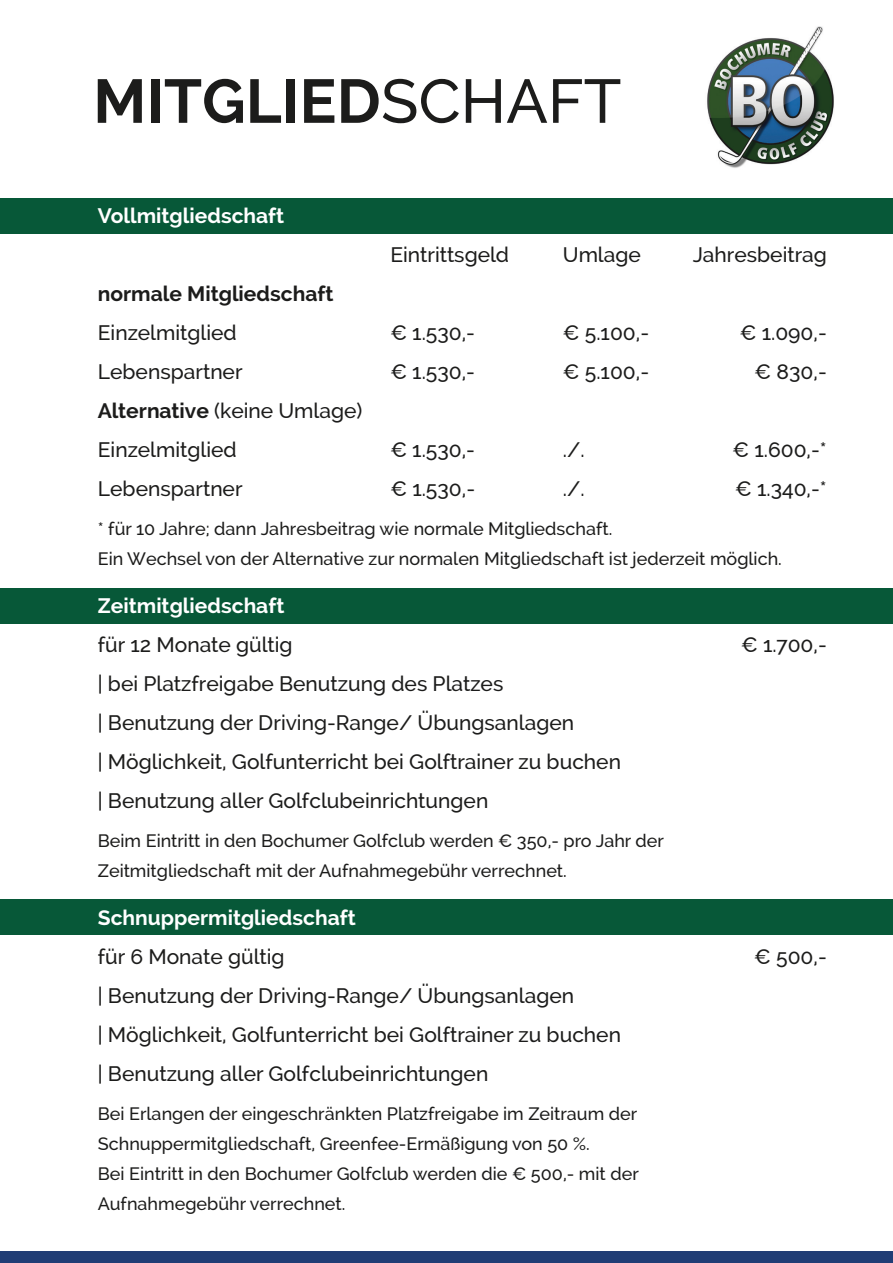
<style>
.page{position:relative;width:893px;height:1263px;background:#fff}
.page>*{position:absolute;margin:0;border:0;box-sizing:border-box;transform-origin:0 0}
.t1{font:700 61.5px "Raleway";color:#1c1c1b}
.t2{font:500 21px/39px "Raleway";color:#1c1c1b}
.t3{font:700 21px "Raleway";color:#fff}
.t4{font:700 21px "Raleway";color:#1c1c1b}
.t5{font:500 18px/30px "Raleway";color:#1c1c1b}
.s1{font-weight:500}
.s2{font-weight:700}
</style>
<div class="page">
<div style="left:0;top:588px;width:893px;height:36px;background:#075838"></div>
<div style="left:0;top:198px;width:893px;height:35px;background:#075838"></div>
<div style="left:0;top:899px;width:893px;height:36px;background:#075838"></div>
<div style="left:0;top:1252px;width:893px;height:11px;background:#203d75"></div>
<img style="left:707px;top:26px;width:127px;height:142px">
<h1 class="t1" style="left:93px;top:66px;width:530px">MITGLIED<span class="s1">SCHAFT</span></h1>
<p class="t3" style="left:98px;top:204px;width:188px">Vollmitgliedschaft</p>
<p class="t2" style="left:390px;top:235px;width:120px">Eintrittsgeld</p>
<p class="t2" style="left:563px;top:235px;width:80px">Umlage</p>
<p class="t2" style="left:693px;top:235px;width:136px">Jahresbeitrag</p>
<p class="t4" style="left:98px;top:282px;width:237px">normale Mitgliedschaft</p>
<p class="t2" style="left:98px;top:313px;width:141px">Einzelmitglied</p>
<p class="t2" style="left:390px;top:313px;width:86px">€ 1.530,-</p>
<p class="t2" style="left:563px;top:313px;width:88px">€ 5.100,-</p>
<p class="t2" style="left:740px;top:313px;width:89px">€ 1.090,-</p>
<p class="t2" style="left:98px;top:352px;width:146px">Lebenspartner</p>
<p class="t2" style="left:390px;top:352px;width:86px">€ 1.530,-</p>
<p class="t2" style="left:563px;top:352px;width:88px">€ 5.100,-</p>
<p class="t2" style="left:755px;top:352px;width:74px">€ 830,-</p>
<p class="t2" style="left:98px;top:391px;width:266px"><span class="s2">Alternative</span> (keine Umlage)<br>Einzelmitglied</p>
<p class="t2" style="left:390px;top:430px;width:86px">€ 1.530,-</p>
<p class="t2" style="left:563px;top:430px;width:23px">./.</p>
<p class="t2" style="left:732px;top:430px;width:96px">€ 1.600,-*</p>
<p class="t2" style="left:98px;top:469px;width:146px">Lebenspartner</p>
<p class="t2" style="left:390px;top:469px;width:86px">€ 1.530,-</p>
<p class="t2" style="left:563px;top:469px;width:23px">./.</p>
<p class="t2" style="left:735px;top:469px;width:93px">€ 1.340,-*</p>
<p class="t5" style="left:98px;top:514px;width:685px">* für 10 Jahre; dann Jahresbeitrag wie normale Mitgliedschaft.<br>Ein Wechsel von der Alternative zur normalen Mitgliedschaft ist jederzeit möglich.</p>
<p class="t3" style="left:98px;top:594px;width:188px">Zeitmitgliedschaft</p>
<p class="t2" style="left:98px;top:625px;width:196px">für 12 Monate gültig</p>
<p class="t2" style="left:741px;top:625px;width:87px">€ 1.700,-</p>
<p class="t2" style="left:98px;top:664px;width:525px">| bei Platzfreigabe Benutzung des Platzes<br>| Benutzung der Driving-Range/ Übungsanlagen<br>| Möglichkeit, Golfunterricht bei Golftrainer zu buchen | Benutzung aller Golfclubeinrichtungen</p>
<p class="t5" style="left:98px;top:826px;width:568px">Beim Eintritt in den Bochumer Golfclub werden € 350,- pro Jahr der<br>Zeitmitgliedschaft mit der Aufnahmegebühr verrechnet.</p>
<p class="t3" style="left:98px;top:906px;width:259px">Schnuppermitgliedschaft</p>
<p class="t2" style="left:98px;top:937px;width:188px">für 6 Monate gültig</p>
<p class="t2" style="left:754px;top:937px;width:74px">€ 500,-</p>
<p class="t2" style="left:98px;top:976px;width:525px">| Benutzung der Driving-Range/ Übungsanlagen<br>| Möglichkeit, Golfunterricht bei Golftrainer zu buchen | Benutzung aller Golfclubeinrichtungen</p>
<p class="t5" style="left:98px;top:1099px;width:543px">Bei Erlangen der eingeschränkten Platzfreigabe im Zeitraum der Schnuppermitgliedschaft, Greenfee-Ermäßigung von 50 %.<br>Bei Eintritt in den Bochumer Golfclub werden die € 500,- mit der Aufnahmegebühr verrechnet.</p>
</div>
